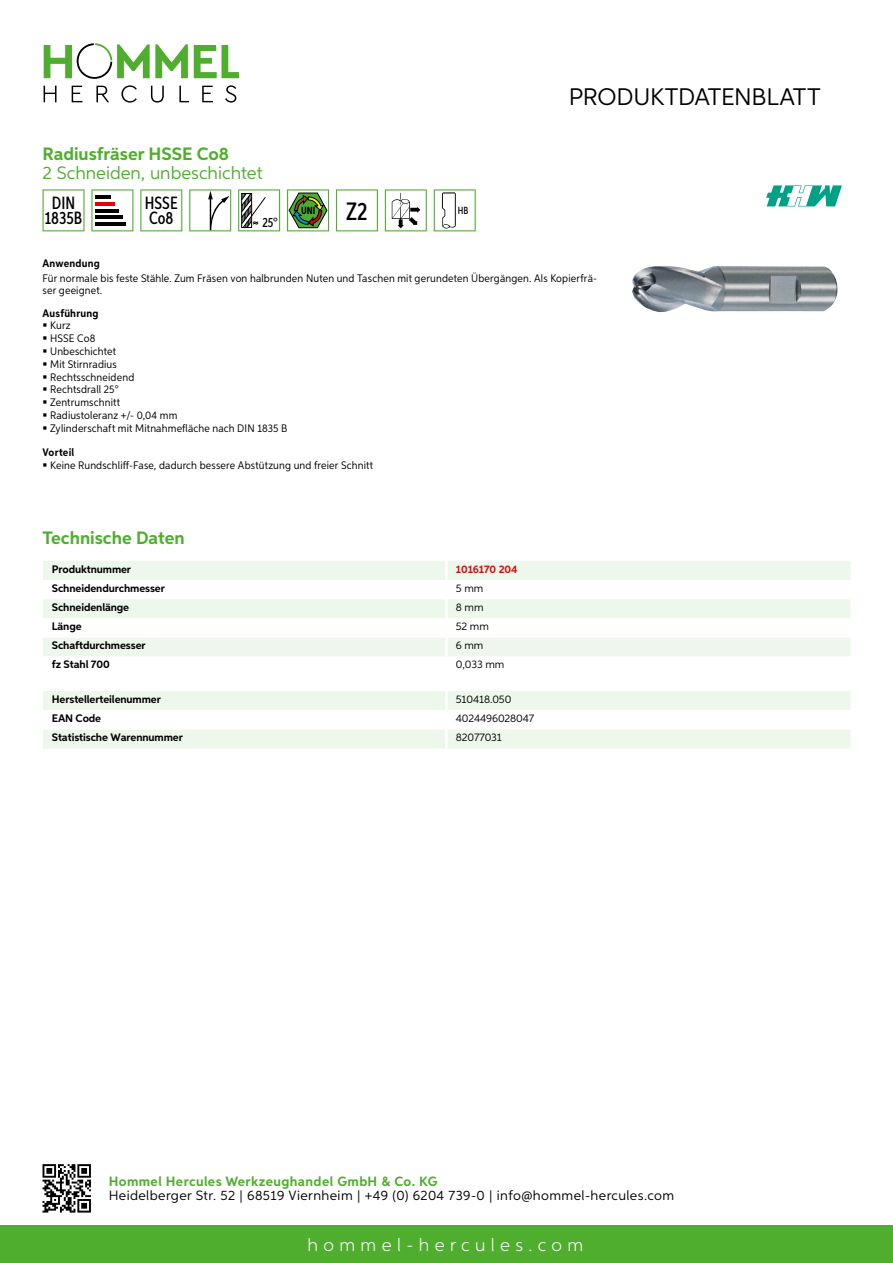
<style>
.page{position:relative;width:893px;height:1263px;background:#fff}
.page>*{position:absolute;margin:0;border:0;box-sizing:border-box;transform-origin:0 0}
.t1{font:500 25.2px "Aspira XX Nar";color:#000}
.t2{font:24px "Aspira";letter-spacing:-.01em;color:#000}
.t3{font:700 18px "Aspira";color:#50ae2f}
.t4{font:18px "Aspira";color:#50ae2f}
.t5{font:300 18px "Aspira";letter-spacing:.3em;color:#fff}
.t6{font:500 17.85px/14.9px "Aspira XX Nar";color:#000;text-align:center}
.t7{font:13.5px "Aspira";letter-spacing:.03em;color:#000}
.t8{font:700 13.5px "Aspira";letter-spacing:.03em;color:#50ae2f}
.t9{font:500 13.35px "Aspira XX Nar";color:#000}
.t10{font:10.95px/12.8px "Aspira Nar";letter-spacing:.015em;color:#000}
.t11{font:700 10.95px "Aspira";letter-spacing:-.01em;color:#000}
.t12{font:10.95px "Aspira";letter-spacing:-.01em;color:#000}
.t13{font:700 10.95px "Aspira Nar";letter-spacing:.02em;color:#000}
.t14{font:700 10.95px "Aspira";letter-spacing:-.01em;color:#cd1013}
.t15{font:700 10.35px "Aspira XX Nar";color:#000}
.t16{font:500 10.35px "Aspira XX Nar";color:#000}
</style>
<div class="page">
<div style="left:0;top:1226px;width:893px;height:37px;background:#50ae2f"></div>
<svg style="left:43px;top:1164px;width:48px;height:48px"></svg>
<svg style="left:194px;top:45px;width:45px;height:33px"></svg>
<svg style="left:44px;top:43px;width:144px;height:36px"></svg>
<svg style="left:44px;top:86px;width:13px;height:16px"></svg>
<svg style="left:72px;top:86px;width:10px;height:16px"></svg>
<svg style="left:96px;top:86px;width:13px;height:16px"></svg>
<svg style="left:121px;top:85px;width:16px;height:18px"></svg>
<svg style="left:151px;top:86px;width:13px;height:17px"></svg>
<svg style="left:179px;top:86px;width:10px;height:16px"></svg>
<svg style="left:202px;top:86px;width:11px;height:16px"></svg>
<svg style="left:225px;top:85px;width:11px;height:18px"></svg>
<div style="left:43px;top:561px;width:807px;height:19px;background:#eef7eb"></div>
<svg style="left:43px;top:599px;width:807px;height:57px;fill:#eef7eb"></svg>
<hr style="left:445px;top:561px;width:3px;height:19px;background:#fff">
<hr style="left:445px;top:599px;width:3px;height:19px;background:#fff">
<hr style="left:445px;top:618px;width:3px;height:19px;background:#fff">
<hr style="left:445px;top:637px;width:3px;height:19px;background:#fff">
<svg style="left:43px;top:691px;width:807px;height:57px"></svg>
<hr style="left:445px;top:729px;width:3px;height:19px;background:#fff">
<svg style="left:43px;top:189px;width:42px;height:42px"></svg>
<svg style="left:91px;top:189px;width:42px;height:42px"></svg>
<hr style="left:95px;top:196px;width:16px;height:3px;background:#000">
<hr style="left:95px;top:202px;width:20px;height:4px;background:#e3000b">
<hr style="left:95px;top:209px;width:23px;height:3px;background:#000">
<hr style="left:95px;top:216px;width:27px;height:3px;background:#000">
<hr style="left:95px;top:222px;width:31px;height:4px;background:#000">
<svg style="left:140px;top:189px;width:42px;height:42px"></svg>
<svg style="left:189px;top:189px;width:42px;height:42px"></svg>
<svg style="left:238px;top:189px;width:42px;height:42px"></svg>
<svg style="left:287px;top:189px;width:42px;height:42px"></svg>
<svg style="left:336px;top:189px;width:42px;height:42px"></svg>
<svg style="left:385px;top:189px;width:42px;height:42px"></svg>
<svg style="left:434px;top:189px;width:42px;height:42px"></svg>
<img style="left:632px;top:266px;width:206px;height:46px">
<svg style="left:766px;top:185px;width:76px;height:21px"></svg>
<h3 class="t3" style="left:43px;top:142px;width:188px">Radiusfräser HSSE Co8</h3>
<h3 class="t4" style="left:43px;top:162px;width:222px">2 Schneiden, unbeschichtet</h3>
<h3 class="t6" style="left:45px;top:196px;width:39px">DIN<br>1835B</h3>
<h3 class="t6" style="left:145px;top:196px;width:34px;text-align:left">HSSE<br>Co8</h3>
<p class="t9" style="left:263px;top:215px;width:17px">25°</p>
<p class="t15" style="left:301px;top:205px;width:16px">UNI</p>
<h1 class="t1" style="left:346px;top:196px;width:23px">Z2</h1>
<p class="t16" style="left:458px;top:204px;width:12px">HB</p>
<h2 class="t2" style="left:569px;top:82px;width:253px">Produktdatenblatt</h2>
<p class="t13" style="left:43px;top:257px;width:59px">Anwendung</p>
<p class="t10" style="left:43px;top:273px;width:556px;line-height:12px">Für normale bis feste Stähle. Zum Fräsen von halbrunden Nuten und Taschen mit gerundeten Übergängen. Als Kopierfrä&shy;ser geeignet.</p>
<p class="t13" style="left:43px;top:306px;width:58px">Ausführung</p>
<p class="t10" style="left:50px;top:319px;width:239px">Kurz<br>HSSE Co8<br>Unbeschichtet<br>Mit Stirnradius<br>Rechtsschneidend<br>Rechtsdrall 25°<br>Zentrumschnitt<br>Radiustoleranz +/- 0,04 mm<br>Zylinderschaft mit Mitnahmefläche nach DIN 1835 B</p>
<p class="t13" style="left:43px;top:445px;width:33px">Vorteil</p>
<p class="t10" style="left:50px;top:458px;width:325px">Keine Rundschliff-Fase, dadurch bessere Abstützung und freier Schnitt</p>
<h3 class="t3" style="left:43px;top:527px;width:144px">Technische Daten</h3>
<p class="t11" style="left:52px;top:562px;width:81px">Produktnummer</p>
<p class="t14" style="left:456px;top:562px;width:63px">1016170 204</p>
<p class="t11" style="left:52px;top:581px;width:115px">Schneidendurchmesser</p>
<p class="t12" style="left:456px;top:581px;width:29px">5 mm</p>
<p class="t11" style="left:52px;top:601px;width:79px">Schneidenlänge</p>
<p class="t12" style="left:456px;top:601px;width:29px">8 mm</p>
<p class="t11" style="left:52px;top:620px;width:31px">Länge</p>
<p class="t12" style="left:456px;top:620px;width:35px">52 mm</p>
<p class="t11" style="left:52px;top:639px;width:95px">Schaftdurchmesser</p>
<p class="t12" style="left:456px;top:639px;width:29px">6 mm</p>
<p class="t11" style="left:52px;top:658px;width:59px">fz Stahl 700</p>
<p class="t12" style="left:456px;top:658px;width:50px">0,033 mm</p>
<p class="t11" style="left:52px;top:692px;width:111px">Herstellerteilenummer</p>
<p class="t12" style="left:456px;top:693px;width:57px">510418.050</p>
<p class="t11" style="left:52px;top:712px;width:51px">EAN Code</p>
<p class="t12" style="left:456px;top:712px;width:80px">4024496028047</p>
<p class="t11" style="left:52px;top:731px;width:132px">Statistische Warennummer</p>
<p class="t12" style="left:456px;top:731px;width:48px">82077031</p>
<p class="t8" style="left:109px;top:1172px;width:330px">Hommel Hercules Werkzeughandel GmbH &amp; Co. KG</p>
<p class="t7" style="left:109px;top:1187px;width:567px">Heidelberger Str. 52 | 68519 Viernheim | +49 (0) 6204 739-0 | info@hommel-hercules.com</p>
<h3 class="t5" style="left:307px;top:1234px;width:277px">hommel-hercules.com</h3>
</div>
